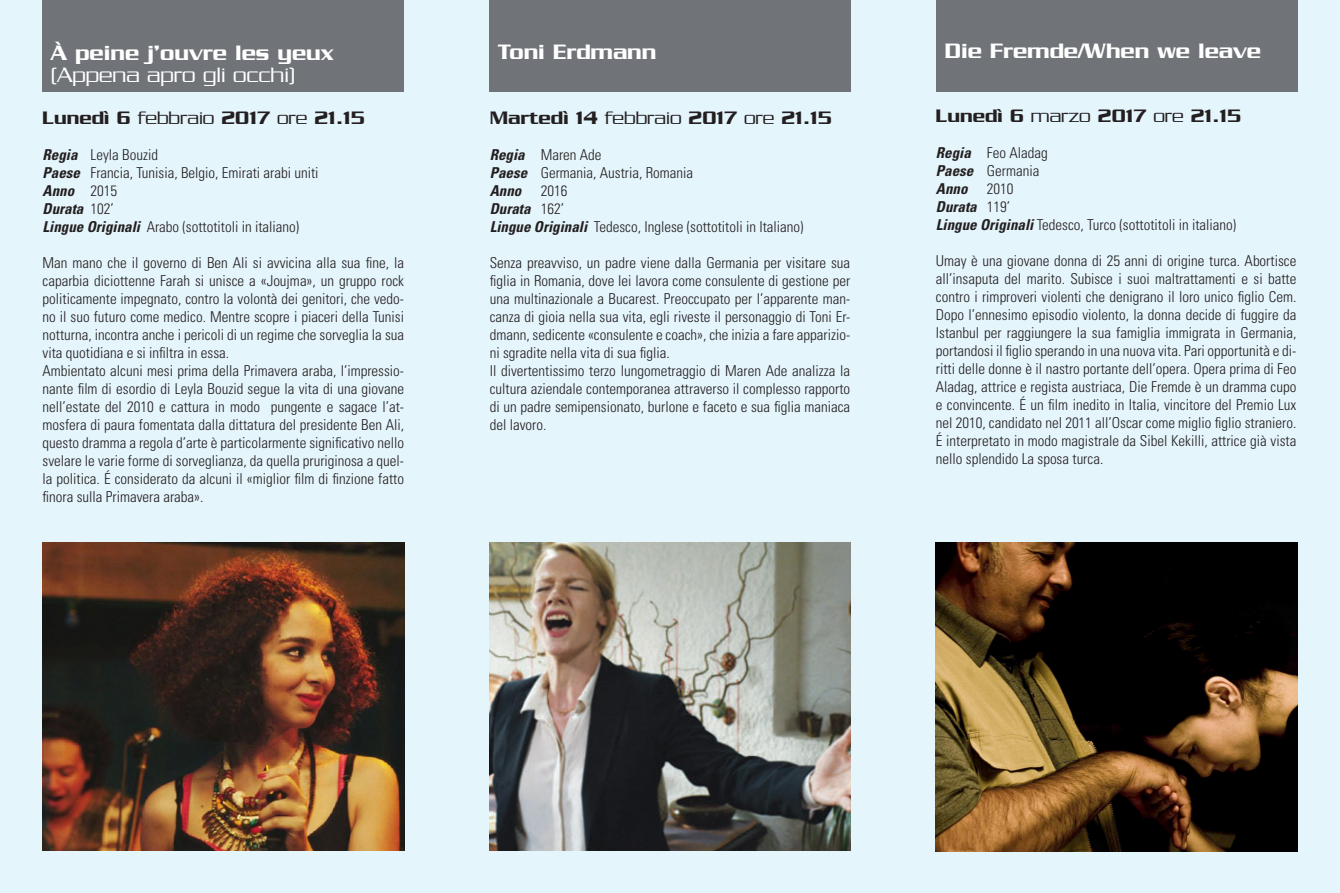
<style>
.page{position:relative;width:1340px;height:893px;background:#fff}
.page>*{position:absolute;margin:0;border:0;box-sizing:border-box;transform-origin:0 0}
.t1{font:500 22.5px "Serpentine";color:#fff}
.t2{font:300 22.5px "Serpentine";color:#fff}
.t3{font:500 19.5px "Serpentine";color:#231f20}
.t4{font:300 condensed 15px/18px "Univers";color:#231f20}
.s1{font-weight:300}
.s2{font-weight:700;font-style:italic}
</style>
<div class="page">
<div style="left:0;top:0;width:1339px;height:893px;background:#e5f5fc"></div>
<div style="left:43px;top:0;width:361px;height:91px;background:#707478"></div>
<img style="left:43px;top:542px;width:361px;height:308px">
<img style="left:489px;top:542px;width:361px;height:308px">
<img style="left:935px;top:542px;width:362px;height:309px">
<div style="left:489px;top:0;width:361px;height:91px;background:#707478"></div>
<div style="left:935px;top:0;width:362px;height:91px;background:#707478"></div>
<h1 class="t1" style="left:51px;top:40px;width:284px">À peine j’ouvre les yeux</h1>
<h1 class="t2" style="left:50px;top:63px;width:247px">(Appena apro gli occhi)</h1>
<h2 class="t3" style="left:43px;top:107px;width:324px">Lunedì 6 <span class="s1">febbraio</span> 2017 <span class="s1">ore</span> 21.15</h2>
<p class="t4" style="left:43px;top:146px;width:277px"><span class="s2">Regia</span> Leyla Bouzid<br><span class="s2">Paese</span> Francia, Tunisia, Belgio, Emirati arabi uniti<br><span class="s2">Anno</span> 2015<br><span class="s2">Durata</span> 102’<br><span class="s2">Lingue Originali</span> Arabo (sottotitoli in italiano)</p>
<p class="t4" style="left:43px;top:254px;width:363px">Man mano che il governo di Ben Ali si avvicina alla sua fine, la caparbia diciottenne Farah si unisce a «Joujma», un gruppo rock politicamente impegnato, contro la volontà dei genitori, che vedo&shy;no il suo futuro come medico. Mentre scopre i piaceri della Tunisi notturna, incontra anche i pericoli di un regime che sorveglia la sua vita quotidiana e si infiltra in essa.<br>Ambientato alcuni mesi prima della Primavera araba, l’impressio&shy;nante film di esordio di Leyla Bouzid segue la vita di una giovane nell’estate del 2010 e cattura in modo pungente e sagace l’at&shy;mosfera di paura fomentata dalla dittatura del presidente Ben Ali, questo dramma a regola d’arte è particolarmente significativo nello svelare le varie forme di sorveglianza, da quella pruriginosa a quel&shy;la politica. É considerato da alcuni il «miglior film di finzione fatto finora sulla Primavera araba».</p>
<h1 class="t1" style="left:498px;top:39px;width:160px">Toni Erdmann</h1>
<h2 class="t3" style="left:490px;top:106px;width:343px">Martedì 14 <span class="s1">febbraio</span> 2017 <span class="s1">ore</span> 21.15</h2>
<p class="t4" style="left:490px;top:145px;width:205px"><span class="s2">Regia</span> Maren Ade<br><span class="s2">Paese</span> Germania, Austria, Romania<br><span class="s2">Anno</span></p>
<p class="t4" style="left:490px;top:181px;width:315px;text-indent:51px">2016<br><span class="s2">Durata</span> 162’<br><span class="s2">Lingue Originali</span> Tedesco, Inglese (sottotitoli in Italiano)</p>
<p class="t4" style="left:490px;top:253px;width:362px">Senza preavviso, un padre viene dalla Germania per visitare sua figlia in Romania, dove lei lavora come consulente di gestione per una multinazionale a Bucarest. Preoccupato per l’apparente man&shy;canza di gioia nella sua vita, egli riveste il personaggio di Toni Er&shy;dmann, sedicente «consulente e coach», che inizia a fare apparizio&shy;ni sgradite nella vita di sua figlia.<br>Il divertentissimo terzo lungometraggio di Maren Ade analizza la cultura aziendale contemporanea attraverso il complesso rapporto di un padre semipensionato, burlone e faceto e sua figlia maniaca del lavoro.</p>
<h1 class="t1" style="left:944px;top:38px;width:318px">Die Fremde/When we leave</h1>
<h2 class="t3" style="left:935px;top:105px;width:307px">Lunedì 6 <span class="s1">marzo</span> 2017 <span class="s1">ore</span> 21.15</h2>
<p class="t4" style="left:935px;top:144px;width:113px"><span class="s2">Regia</span> Feo Aladag<br><span class="s2">Paese</span> Germania<br><span class="s2">Anno</span></p>
<p class="t4" style="left:935px;top:180px;width:302px;text-indent:51px">2010<br><span class="s2">Durata</span> 119’<br><span class="s2">Lingue Originali</span> Tedesco, Turco (sottotitoli in italiano)</p>
<p class="t4" style="left:935px;top:252px;width:362px;text-align:justify">Umay è una giovane donna di 25 anni di origine turca. Abortisce all’insaputa del marito. Subisce i suoi maltrattamenti e si batte contro i rimproveri violenti che denigrano il loro unico figlio Cem.<br>Dopo l’ennesimo episodio violento, la donna decide di fuggire da Istanbul per raggiungere la sua famiglia immigrata in Germania, portandosi il figlio sperando in una nuova vita. Pari opportunità e di&shy;ritti delle donne è il nastro portante dell’opera. Opera prima di Feo Aladag, attrice e regista austriaca, Die Fremde è un dramma cupo e convincente. É un film inedito in Italia, vincitore del Premio Lux nel 2010, candidato nel 2011 all’Oscar come miglio figlio straniero.<br>É interpretato in modo magistrale da Sibel Kekilli, attrice già vista nello splendido La sposa turca.</p>
</div>
